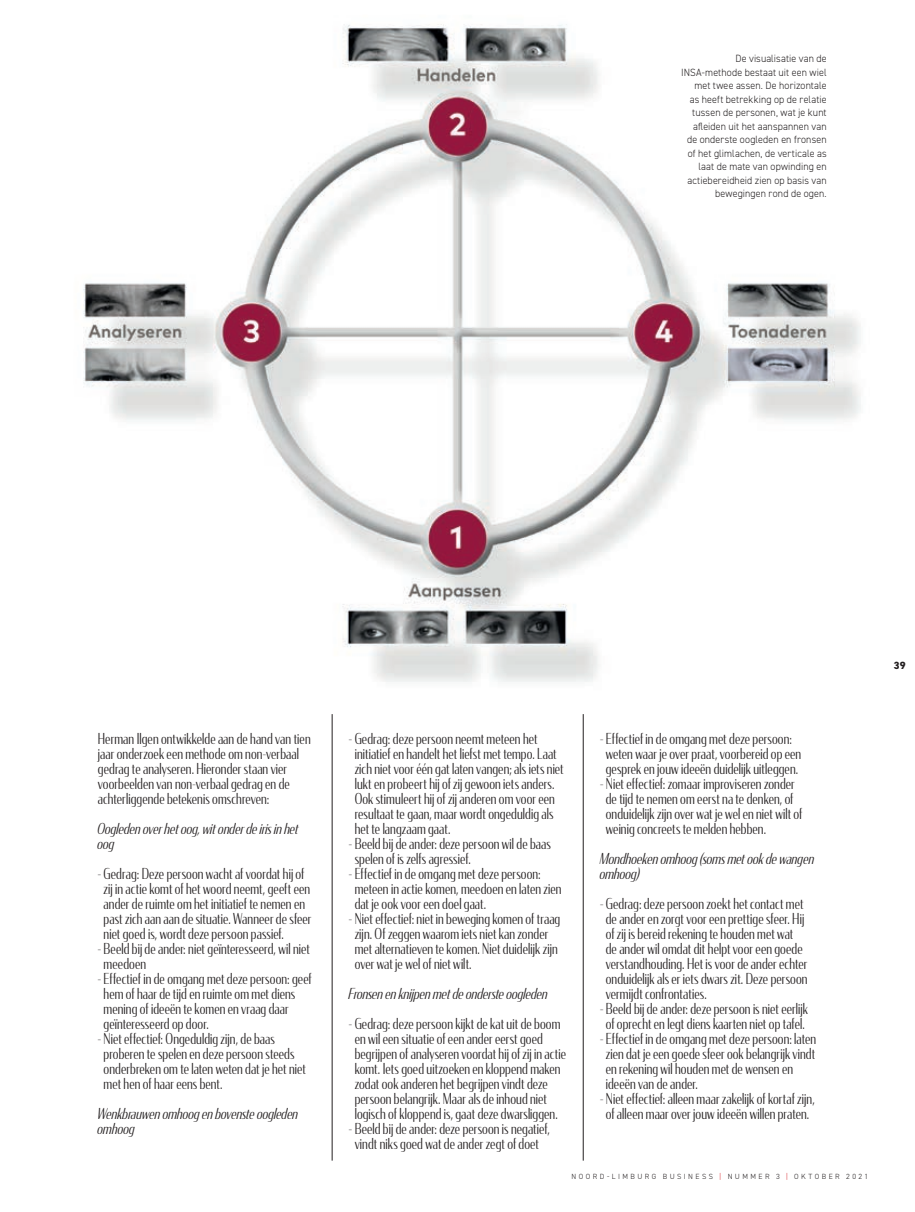
<style>
.page{position:relative;width:915px;height:1212px;background:#fff}
.page>*{position:absolute;margin:0;border:0;box-sizing:border-box;transform-origin:0 0}
.t1{font:300 15px/15px "Condor Cond";letter-spacing:.01em;color:#231f20;scale:.95 1}
.t2{font:italic 300 15px/15px "Condor Cond";letter-spacing:.005em;color:#231f20;scale:.95 1}
.t3{font:300 10.5px/13.5px "DIN2014";letter-spacing:.01em;color:#231f20;text-align:right;scale:.95 1}
.t4{font:800 10.5px "DIN2014";color:#231f20}
.t5{font:300 7.5px "DIN2014";letter-spacing:.325em;color:#231f20}
.s1{color:#d81c23}
</style>
<div class="page">
<img style="left:83px;top:24px;width:778px;height:658px">
<hr style="left:332px;top:714px;width:1px;height:446px;background:#231f20">
<hr style="left:582px;top:714px;width:1px;height:446px;background:#231f20">
<p class="t3" style="left:681px;top:52px;width:155px">De visualisatie van de<br>INSA-methode bestaat uit een wiel met twee assen. De horizontale<br>as heeft betrekking op de relatie tussen de personen, wat je kunt afleiden uit het aanspannen van de onderste oogleden en fronsen of het glimlachen, de verticale as laat de mate van opwinding en actiebereidheid zien op basis van bewegingen rond de ogen.</p>
<p class="t1" style="left:98px;top:731px;width:225px">Herman Ilgen ontwikkelde aan de hand van tien jaar onderzoek een methode om non-verbaal gedrag te analyseren. Hieronder staan vier voorbeelden van non-verbaal gedrag en de achterliggende betekenis omschreven:</p>
<p class="t2" style="left:98px;top:821px;width:213px">Oogleden over het oog, wit onder de iris in het oog</p>
<p class="t1" style="left:103px;top:866px;width:220px;text-indent:-6px">- Gedrag: Deze persoon wacht af voordat hij of zij in actie komt of het woord neemt, geeft een ander de ruimte om het initiatief te nemen en past zich aan aan de situatie. Wanneer de sfeer niet goed is, wordt deze persoon passief.</p>
<p class="t1" style="left:103px;top:941px;width:218px;text-indent:-6px">- Beeld bij de ander: niet geïnteresseerd, wil niet meedoen</p>
<p class="t1" style="left:103px;top:971px;width:220px;text-indent:-6px">- Effectief in de omgang met deze persoon: geef hem of haar de tijd en ruimte om met diens mening of ideeën te komen en vraag daar geïnteresseerd op door.</p>
<p class="t1" style="left:103px;top:1031px;width:214px;text-indent:-6px">- Niet effectief: Ongeduldig zijn, de baas proberen te spelen en deze persoon steeds onderbreken om te laten weten dat je het niet met hen of haar eens bent.</p>
<p class="t2" style="left:98px;top:1106px;width:213px">Wenkbrauwen omhoog en bovenste oogleden omhoog</p>
<p class="t1" style="left:354px;top:731px;width:221px;text-indent:-6px">- Gedrag: deze persoon neemt meteen het initiatief en handelt het liefst met tempo. Laat zich niet voor één gat laten vangen; als iets niet lukt en probeert hij of zij gewoon iets anders.<br>Ook stimuleert hij of zij anderen om voor een resultaat te gaan, maar wordt ongeduldig als het te langzaam gaat.</p>
<p class="t1" style="left:354px;top:836px;width:208px;text-indent:-6px">- Beeld bij de ander: deze persoon wil de baas spelen of is zelfs agressief.</p>
<p class="t1" style="left:354px;top:866px;width:219px;text-indent:-6px">- Effectief in de omgang met deze persoon: meteen in actie komen, meedoen en laten zien dat je ook voor een doel gaat.</p>
<p class="t1" style="left:354px;top:911px;width:218px;text-indent:-6px">- Niet effectief: niet in beweging komen of traag zijn. Of zeggen waarom iets niet kan zonder met alternatieven te komen. Niet duidelijk zijn over wat je wel of niet wilt.</p>
<p class="t2" style="left:349px;top:986px;width:211px">Fronsen en knijpen met de onderste oogleden</p>
<p class="t1" style="left:354px;top:1016px;width:224px;text-indent:-6px">- Gedrag: deze persoon kijkt de kat uit de boom en wil een situatie of een ander eerst goed begrijpen of analyseren voordat hij of zij in actie komt. Iets goed uitzoeken en kloppend maken zodat ook anderen het begrijpen vindt deze persoon belangrijk. Maar als de inhoud niet logisch of kloppend is, gaat deze dwarsliggen.</p>
<p class="t1" style="left:349px;top:1121px;width:213px;text-align:center">- Beeld bij de ander: deze persoon is negatief, vindt niks goed wat de ander zegt of doet</p>
<p class="t1" style="left:605px;top:731px;width:207px;text-indent:-6px">- Effectief in de omgang met deze persoon: weten waar je over praat, voorbereid op een gesprek en jouw ideeën duidelijk uitleggen.</p>
<p class="t1" style="left:605px;top:776px;width:208px;text-indent:-6px">- Niet effectief: zomaar improviseren zonder de tijd te nemen om eerst na te denken, of onduidelijk zijn over wat je wel en niet wilt of weinig concreets te melden hebben.</p>
<p class="t2" style="left:600px;top:851px;width:227px">Mondhoeken omhoog (soms met ook de wangen omhoog)</p>
<p class="t1" style="left:605px;top:896px;width:214px;text-indent:-6px">- Gedrag: deze persoon zoekt het contact met de ander en zorgt voor een prettige sfeer. Hij of zij is bereid rekening te houden met wat de ander wil omdat dit helpt voor een goede verstandhouding. Het is voor de ander echter onduidelijk als er iets dwars zit. Deze persoon vermijdt confrontaties.</p>
<p class="t1" style="left:600px;top:1001px;width:220px;text-align:center">- Beeld bij de ander: deze persoon is niet eerlijk of oprecht en legt diens kaarten niet op tafel.</p>
<p class="t1" style="left:605px;top:1031px;width:223px;text-indent:-6px">- Effectief in de omgang met deze persoon: laten zien dat je een goede sfeer ook belangrijk vindt en rekening wil houden met de wensen en ideeën van de ander.</p>
<p class="t1" style="left:600px;top:1091px;width:227px;text-align:center">- Niet effectief: alleen maar zakelijk of kortaf zijn, of alleen maar over jouw ideeën willen praten.</p>
<p class="t5" style="left:571px;top:1172px;width:298px">NOORD-LIMBURG BUSINESS <span class="s1">|</span> NUMMER 3 <span class="s1">|</span> OKTOBER 2021</p>
<p class="t4" style="left:893px;top:658px;width:13px">39</p>
</div>
